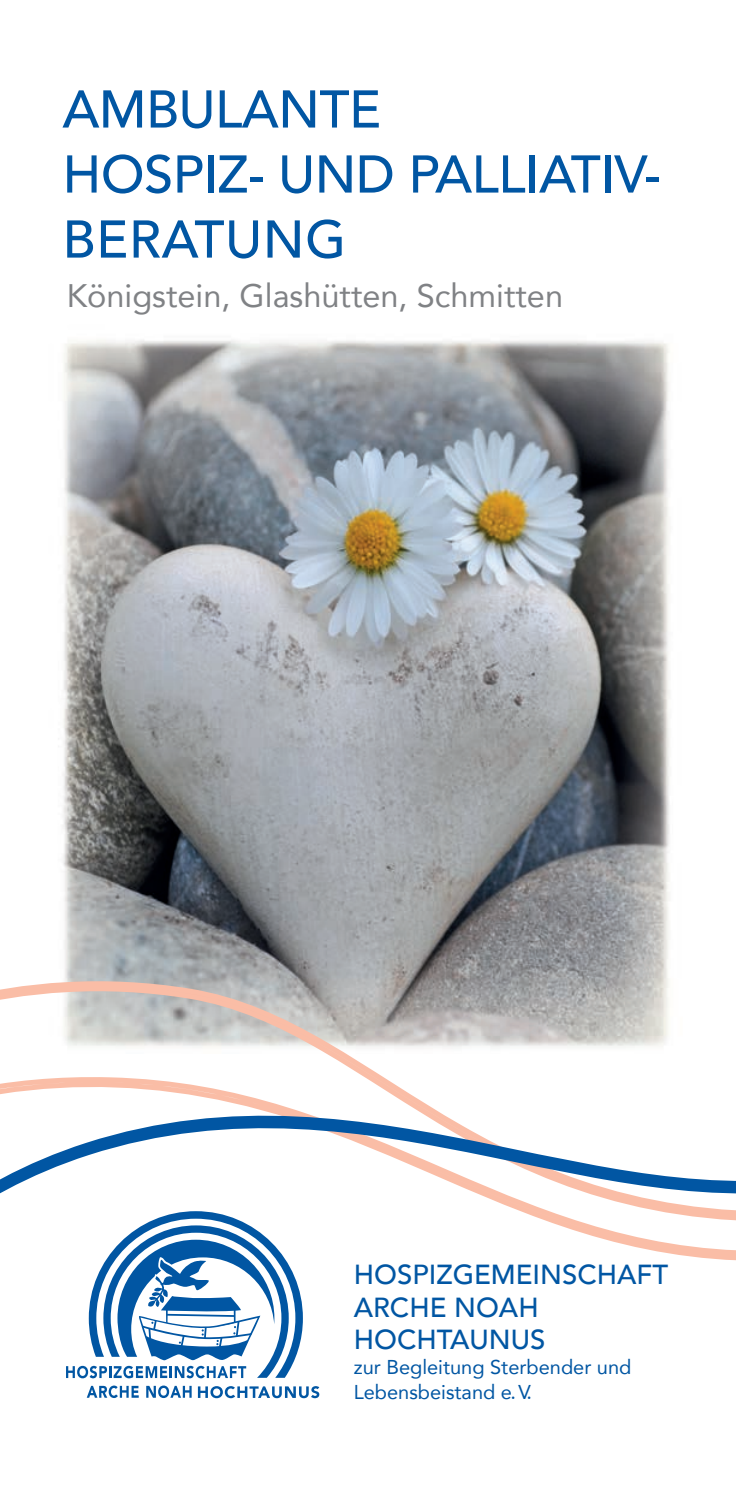
<style>
.page{position:relative;width:736px;height:1503px;background:#fff}
.page>*{position:absolute;margin:0;border:0;box-sizing:border-box;transform-origin:0 0}
.t1{font:500 52.5px/65px "Avenir";letter-spacing:-.01em;color:#0156a3}
.t2{font:32.5px "Avenir";color:#808285}
.t3{font:500 27.5px/32.5px "Avenir";color:#0156a3}
.t4{font:20px/25px "Avenir";color:#0156a3}
</style>
<div class="page">
<img style="left:62px;top:340px;width:608px;height:534px">
<svg style="left:0;top:874px;width:736px;height:525px"></svg>
<svg style="left:87px;top:1385px;width:52px;height:12px"></svg>
<svg style="left:146px;top:1385px;width:46px;height:12px"></svg>
<svg style="left:198px;top:1385px;width:121px;height:13px"></svg>
<svg style="left:66px;top:1211px;width:237px;height:167px"></svg>
<h1 class="t1" style="left:62px;top:74px;width:599px">AMBULANTE<br>HOSPIZ- UND PALLIATIV-<br>BERATUNG</h1>
<h2 class="t2" style="left:67px;top:269px;width:498px">Königstein, Glashütten, Schmitten</h2>
<h3 class="t3" style="left:354px;top:1256px;width:316px">HOSPIZGEMEINSCHAFT<br>ARCHE NOAH<br>HOCHTAUNUS</h3>
<p class="t4" style="left:354px;top:1354px;width:279px">zur Begleitung Sterbender und<br>Lebensbeistand e. V.</p>
</div>
